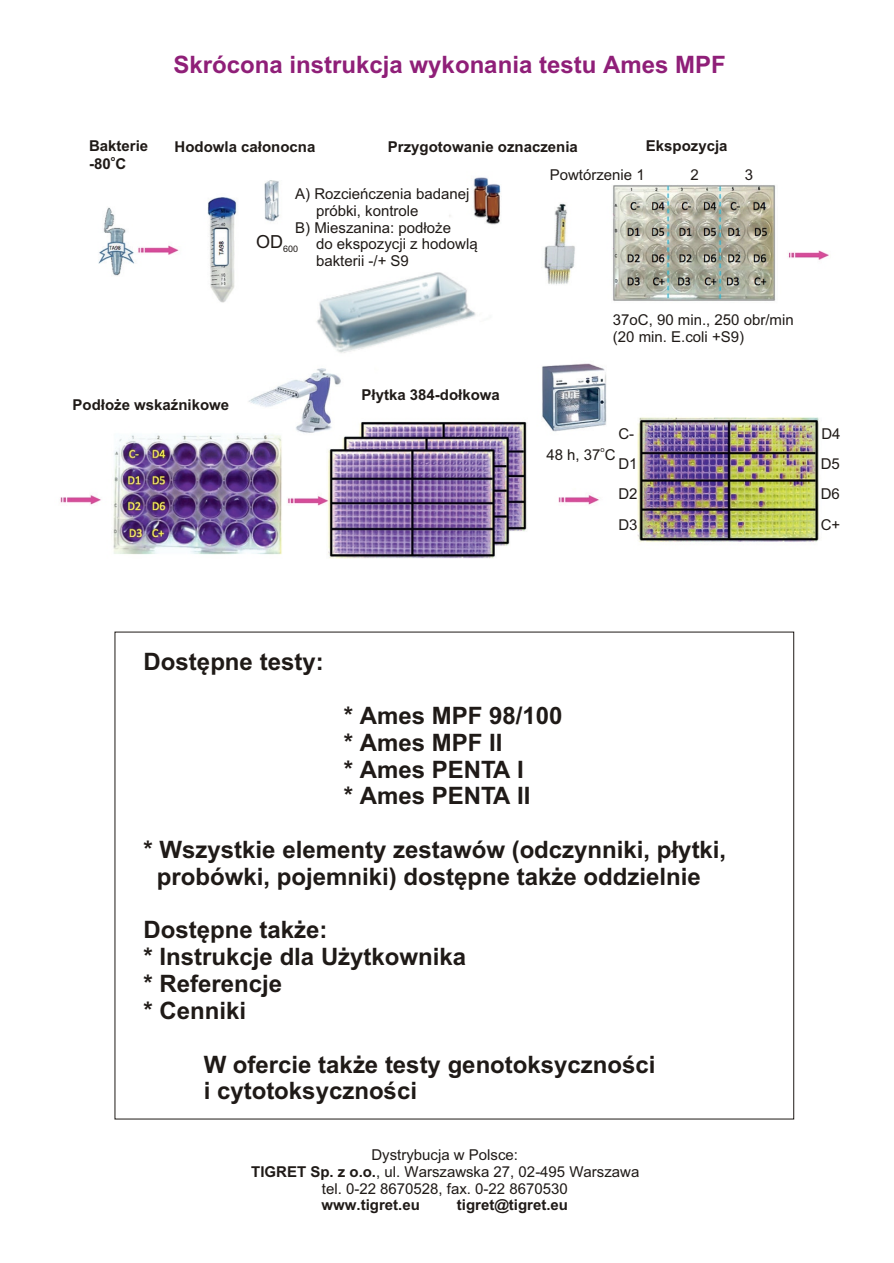
<style>
.page{position:relative;width:894px;height:1263px;background:#fff}
.page>*{position:absolute;margin:0;border:0;box-sizing:border-box;transform-origin:0 0}
.t1{font:700 24px/26.8px "Arial CE";color:#1f1a17}
.t2{font:700 24px "Arial CE";color:#8f1f78}
.t3{font:15px/16.8px "Arial CE";color:#1f1a17;text-align:center}
.t4{font:700 15px "Arial CE";color:#1f1a17}
.t5{font:9px "Arial CE";color:#1f1a17}
.t6{font:700 7.5px "Arial CE";color:#1f1a17}
.t7{font:7.5px "Arial CE";color:#1f1a17}
.s1{font-weight:700}
</style>
<div class="page">
<img style="left:60px;top:177px;width:769px;height:382px">
<p class="t4" style="left:89px;top:140px;width:61px">Bakterie</p>
<p class="t6" style="left:111px;top:156px;width:6px">o</p>
<p class="t4" style="left:89px;top:158px;width:39px">-80 C</p>
<h1 class="t2" style="left:174px;top:55px;width:554px">Skrócona instrukcja wykonania testu Ames MPF</h1>
<p class="t4" style="left:175px;top:141px;width:142px">Hodowla ca³onocna</p>
<p class="t4" style="left:388px;top:141px;width:191px">Przygotowanie oznaczenia</p>
<p class="t4" style="left:646px;top:140px;width:83px">Ekspozycja</p>
<p class="t3" style="left:550px;top:168px;width:96px">Powtórzenie 1</p>
<p class="t3" style="left:691px;top:168px;width:10px">2</p>
<p class="t3" style="left:745px;top:168px;width:10px">3</p>
<p class="t3" style="left:295px;top:187px;width:176px">A) Rozcieñczenia badanej</p>
<p class="t3" style="left:316px;top:204px;width:104px">próbki, kontrole</p>
<p class="t3" style="left:295px;top:220px;width:157px">B) Mieszanina: pod³o¿e</p>
<p class="t3" style="left:316px;top:237px;width:163px">do ekspozycji z hodowl¹</p>
<p class="t3" style="left:316px;top:254px;width:94px">bakterii -/+ S9</p>
<p class="t5" style="left:256px;top:245px;width:44px"><sup>OD</sup>600</p>
<p class="t3" style="left:613px;top:313px;width:182px;text-align:left">37oC, 90 min., 250 obr/min (20 min. E.coli +S9)</p>
<p class="t4" style="left:73px;top:400px;width:158px">Pod³o¿e wskaŸnikowe</p>
<p class="t4" style="left:362px;top:390px;width:140px">P³ytka 384-do³kowa</p>
<p class="t3" style="left:618px;top:427px;width:17px">C-</p>
<p class="t3" style="left:821px;top:427px;width:21px">D4</p>
<p class="t3" style="left:618px;top:457px;width:21px">D1</p>
<p class="t3" style="left:821px;top:457px;width:21px">D5</p>
<p class="t3" style="left:618px;top:487px;width:21px">D2</p>
<p class="t3" style="left:821px;top:487px;width:21px">D6</p>
<p class="t3" style="left:618px;top:517px;width:21px">D3</p>
<p class="t3" style="left:821px;top:517px;width:21px">C+</p>
<p class="t7" style="left:601px;top:447px;width:6px">o</p>
<p class="t3" style="left:546px;top:447px;width:71px">48 h, 37 C</p>
<h1 class="t1" style="left:144px;top:651px;width:182px">Dostêpne testy:</h1>
<h1 class="t1" style="left:344px;top:704px;width:220px">* Ames MPF 98/100 * Ames MPF II<br>* Ames PENTA I<br>* Ames PENTA II</h1>
<h1 class="t1" style="left:144px;top:838px;width:584px;text-align:center">* Wszystkie elementy zestawów (odczynniki, p³ytki, probówki, pojemniki) dostêpne tak¿e oddzielnie</h1>
<h1 class="t1" style="left:144px;top:919px;width:324px">Dostêpne tak¿e:<br>* Instrukcje dla U¿ytkownika * Referencje<br>* Cenniki</h1>
<h1 class="t1" style="left:204px;top:1053px;width:453px">W ofercie tak¿e testy genotoksycznoœci i cytotoksycznoœci</h1>
<p class="t3" style="left:251px;top:1148px;width:390px">Dystrybucja w Polsce:<br><span class="s1">TIGRET Sp. z o.o.</span>, ul. Warszawska 27, 02-495 Warszawa tel. 0-22 8670528, fax. 0-22 8670530</p>
<p class="t4" style="left:322px;top:1199px;width:100px">www.tigret.eu</p>
<p class="t4" style="left:457px;top:1199px;width:113px">tigret@tigret.eu</p>
</div>
